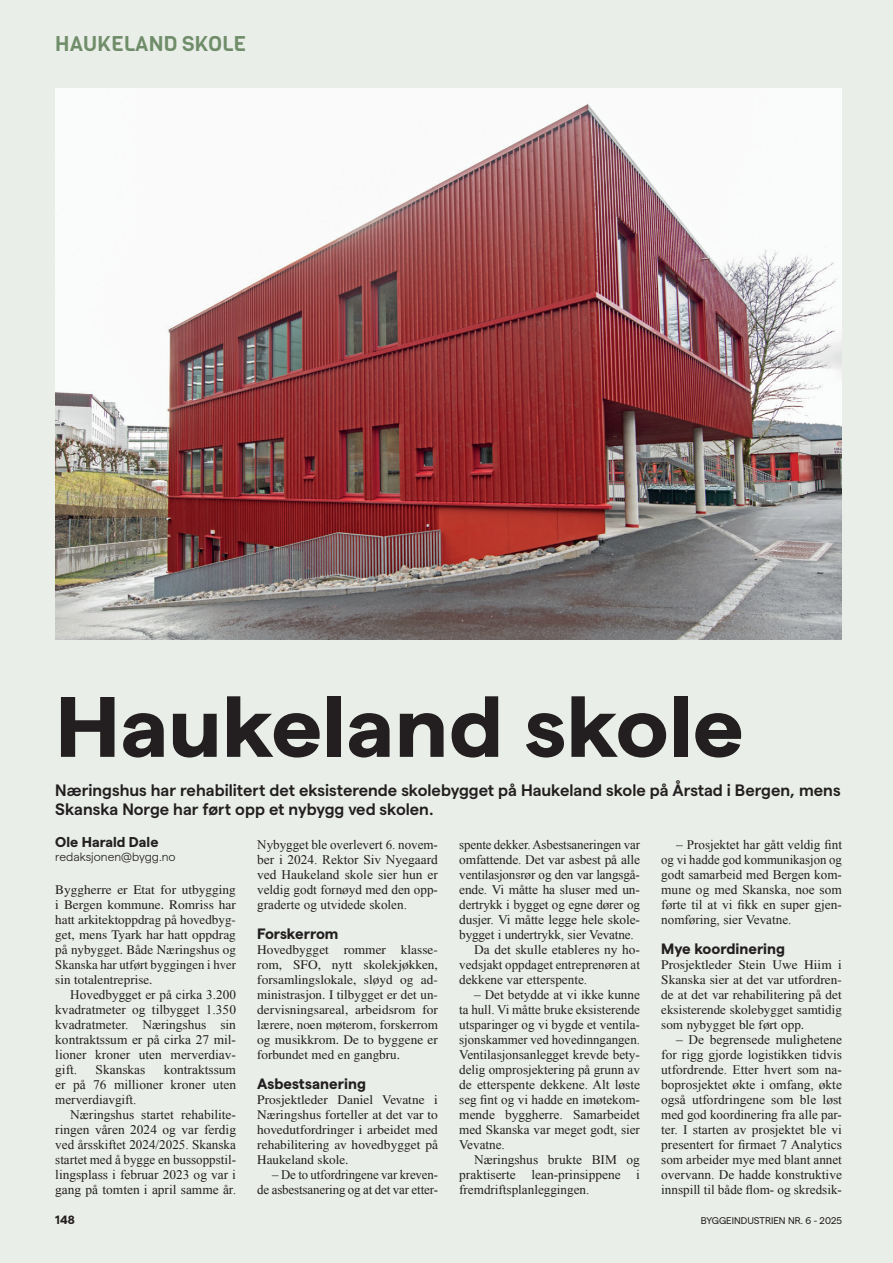
<style>
.page{position:relative;width:893px;height:1263px;background:#e9eee8}
.page>*{position:absolute;margin:0;border:0;box-sizing:border-box;transform-origin:0 0}
.t1{font:700 85.5px "Matter";color:#231f20;scale:1.05 1}
.t2{font:21px "Viga";color:#708d6a}
.t3{font:600 16.5px/19.5px "Matter";color:#231f20}
.t4{font:700 15px "Matter";color:#231f20}
.t5{font:700 14.25px "Matter";color:#231f20}
.t6{font:13.2px/15px "Times New Roman";color:#231f20;text-align:justify}
.t7{font:13.2px/15px "Times LT Std";color:#231f20;text-align:justify}
.t8{font:300 12px "Matter";color:#231f20}
.t9{font:700 12px "Matter";color:#231f20}
.t10{font:9.75px "Matter";color:#231f20}
</style>
<div class="page">
<img style="left:55px;top:88px;width:787px;height:552px">
<h2 class="t2" style="left:55px;top:30px;width:192px">HAUKELAND SKOLE</h2>
<h1 class="t1" style="left:55px;top:663px;width:657px">Haukeland skole</h1>
<p class="t3" style="left:55px;top:779px;width:787px">Næringshus har rehabilitert det eksisterende skolebygget på Haukeland skole på Årstad i Bergen, mens<br>Skanska Norge har ført opp et nybygg ved skolen.</p>
<p class="t5" style="left:55px;top:831px;width:105px">Ole Harald Dale</p>
<p class="t8" style="left:55px;top:848px;width:122px">redaksjonen@bygg.no</p>
<p class="t7" style="left:55px;top:882px;width:182px">Byggherre er Etat for utbygging i Bergen kommune. Romriss har hatt arkitektoppdrag på hovedbyg&shy;get, mens Tyark har hatt oppdrag på nybygget. Både Næringshus og Skanska har utført byggingen i hver sin totalentreprise.</p>
<p class="t6" style="left:55px;top:987px;width:182px;text-indent:15px">Hovedbygget er på cirka 3.200 kvadratmeter og tilbygget 1.350 kvadratmeter. Næringshus sin kontraktssum er på cirka 27 mil&shy;lioner kroner uten merverdiav&shy;gift.</p>
<p class="t6" style="left:661px;top:837px;width:182px;text-indent:15px">– Prosjektet har gått veldig fint og vi hadde god kommunikasjon og godt samarbeid med Bergen kom&shy;mune og med Skanska, noe som førte til at vi fikk en super gjen&shy;nomføring, sier Vevatne.</p>
<p class="t4" style="left:661px;top:938px;width:125px">Mye koordinering</p>
<p class="t7" style="left:661px;top:957px;width:182px">Prosjektleder Stein Uwe Hiim i Skanska sier at det var utfordren&shy;de at det var rehabilitering på det eksisterende skolebygget samtidig som nybygget ble ført opp.</p>
<p class="t6" style="left:661px;top:1032px;width:182px;text-indent:15px">– De begrensede mulighetene for rigg gjorde logistikken tidvis utfordrende. Etter hvert som na&shy;boprosjektet økte i omfang, økte også utfordringene som ble løst med god koordinering fra alle par&shy;ter. I starten av prosjektet ble vi presentert for firmaet 7 Analytics som arbeider mye med blant annet overvann. De hadde konstruktive innspill til både flom- og skredsik-</p>
<p class="t6" style="left:257px;top:837px;width:182px">Nybygget ble overlevert 6. novem&shy;ber i 2024. Rektor Siv Nyegaard ved Haukeland skole sier hun er veldig godt fornøyd med den opp&shy;graderte og utvidede skolen.</p>
<p class="t4" style="left:257px;top:923px;width:83px">Forskerrom</p>
<p class="t7" style="left:257px;top:942px;width:182px">Hovedbygget rommer klasse&shy;rom, SFO, nytt skolekjøkken, forsamlingslokale, sløyd og ad&shy;ministrasjon. I tilbygget er det un&shy;dervisningsareal, arbeidsrom for lærere, noen møterom, forskerrom og musikkrom. De to byggene er forbundet med en gangbru.</p>
<p class="t4" style="left:257px;top:1073px;width:110px">Asbestsanering</p>
<p class="t7" style="left:257px;top:1092px;width:182px">Prosjektleder Daniel Vevatne i Næringshus forteller at det var to hovedutfordringer i arbeidet med rehabilitering av hovedbygget på Haukeland skole.</p>
<p class="t6" style="left:257px;top:1167px;width:182px;text-align:right">– De to utfordringene var kreven&shy;de asbestsanering og at det var etter-</p>
<p class="t6" style="left:459px;top:837px;width:182px">spente dekker. Asbestsaneringen var</p>
<p class="t6" style="left:459px;top:852px;width:182px">omfattende. Det var asbest på alle</p>
<p class="t6" style="left:459px;top:867px;width:182px">ventilasjonsrør og den var langsgå-</p>
<p class="t6" style="left:459px;top:882px;width:182px">ende. Vi måtte ha sluser med un-</p>
<p class="t6" style="left:459px;top:897px;width:182px">dertrykk i bygget og egne dører og</p>
<p class="t6" style="left:459px;top:912px;width:182px">dusjer. Vi måtte legge hele skole-</p>
<p class="t6" style="left:459px;top:927px;width:176px">bygget i undertrykk, sier Vevatne.</p>
<p class="t6" style="left:474px;top:942px;width:167px">Da det skulle etableres ny ho-</p>
<p class="t6" style="left:459px;top:957px;width:182px">vedsjakt oppdaget entreprenøren at</p>
<p class="t6" style="left:459px;top:972px;width:129px">dekkene var etterspente.</p>
<p class="t6" style="left:459px;top:987px;width:182px;text-indent:15px">– Det betydde at vi ikke kunne ta hull. Vi måtte bruke eksisterende utsparinger og vi bygde et ventila&shy;sjonskammer ved hovedinngangen.<br>Ventilasjonsanlegget krevde bety&shy;delig omprosjektering på grunn av de etterspente dekkene. Alt løste seg fint og vi hadde en imøtekom&shy;mende byggherre. Samarbeidet med Skanska var meget godt, sier Vevatne.</p>
<p class="t6" style="left:459px;top:1152px;width:182px;text-indent:15px">Næringshus brukte BIM og praktiserte lean-prinsippene i fremdriftsplanleggingen.</p>
<p class="t6" style="left:55px;top:1062px;width:182px;text-indent:109px">kontraktssum er på 76 millioner kroner uten merverdiavgift.</p>
<p class="t6" style="left:55px;top:1107px;width:182px;text-indent:15px">Næringshus startet rehabilite&shy;ringen våren 2024 og var ferdig ved årsskiftet 2024/2025. Skanska startet med å bygge en bussoppstil&shy;lingsplass i februar 2023 og var i gang på tomten i april samme år.</p>
<p class="t6" style="left:96px;top:1062px;width:51px">Skanskas</p>
<p class="t9" style="left:55px;top:1211px;width:21px">148</p>
<p class="t10" style="left:701px;top:1213px;width:143px">BYGGEINDUSTRIEN NR. 6 - 2025</p>
</div>
